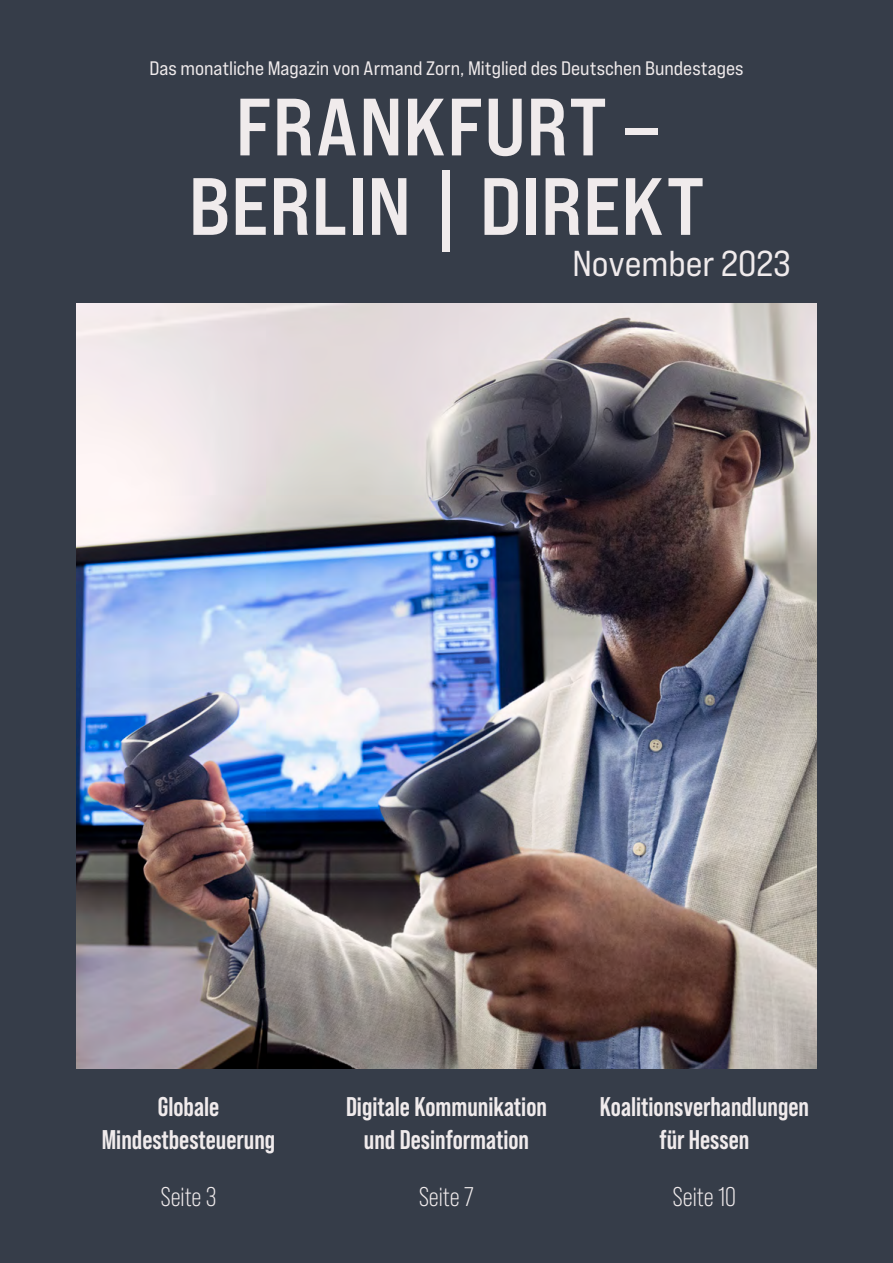
<style>
.page{position:relative;width:893px;height:1263px;background:#363d49}
.page>*{position:absolute;margin:0;border:0;box-sizing:border-box;transform-origin:0 0}
.t1{font:81px/79.5px "Bebas Neue Pro Exp Bd";letter-spacing:.01em;color:#f0ebec;text-align:center}
.t2{font:36px "Bebas Neue Pro Exp Rg";color:#f0ebec}
.t3{font:700 27px/33px "Bebas Neue Pro";color:#f0ebec;text-align:center}
.t4{font:27px "Bebas Neue Pro";color:#f0ebec}
.t5{font:19.5px "Bebas Neue Pro Exp Rg";color:#f0ebec}
</style>
<div class="page">
<img style="left:77px;top:304px;width:739px;height:764px">
<p class="t5" style="left:149px;top:56px;width:596px">Das monatliche Magazin von Armand Zorn, Mitglied des Deutschen Bundestages</p>
<h1 class="t1" style="left:189px;top:86px;width:518px">FRANKFURT –<br>BERLIN | DIREKT</h1>
<h2 class="t2" style="left:572px;top:242px;width:220px">November 2023</h2>
<p class="t3" style="left:102px;top:1089px;width:175px">Globale<br>Mindestbesteuerung</p>
<p class="t3" style="left:346px;top:1089px;width:202px">Digitale Kommunikation und Desinformation</p>
<p class="t3" style="left:600px;top:1089px;width:211px">Koalitionsverhandlungen für Hessen</p>
<p class="t4" style="left:161px;top:1181px;width:57px">Seite 3</p>
<p class="t4" style="left:419px;top:1181px;width:56px">Seite 7</p>
<p class="t4" style="left:673px;top:1181px;width:65px">Seite 10</p>
</div>
